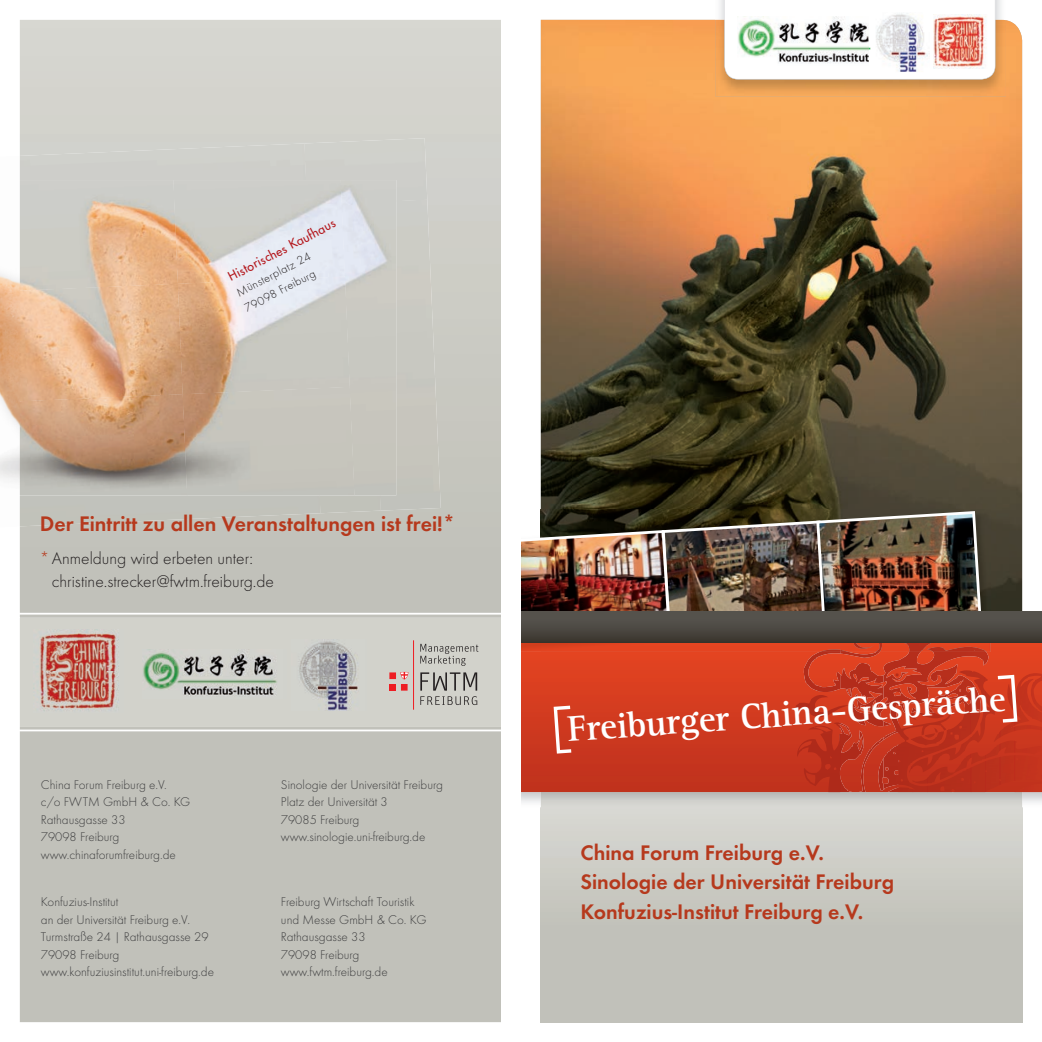
<style>
.page{position:relative;width:1042px;height:1042px;background:#fff}
.page>*{position:absolute;margin:0;border:0;box-sizing:border-box;transform-origin:0 0}
.t1{font:700 36.75px "Rotis Serif";color:#fff}
.t2{font:21.88px/29.8px "Futura Dem";color:#b6391d}
.t3{font:300 17.5px/22.8px "Futura";color:#231f20}
.t4{font:300 13.12px/17.5px "Futura";color:#3e3e3f}
.t5{font:300 12.25px/17.5px "Futura";color:#231f20}
.t6{font:12.25px "Futura";color:#b4181d}
.s1{color:#b6391d}
</style>
<div class="page">
<img style="left:541px;top:20px;width:481px;height:489px">
<div style="left:541px;top:807px;width:481px;height:215px;background:linear-gradient(to bottom,#d4d4ce,#bbbbb4)"></div>
<svg style="left:20px;top:20px;width:481px;height:1002px;background:#c6c6bf"></svg>
<img style="left:521px;top:509px;width:521px;height:283px">
<div style="left:521px;top:612px;width:521px;height:30px;background:linear-gradient(to bottom,#5b5953,#3e3932)"></div>
<svg style="left:19px;top:613px;width:482px;height:118px;background:#d2d2cc"></svg>
<img style="left:715px;top:0;width:291px;height:96px">
<svg style="left:724px;top:0;width:271px;height:79px"></svg>
<img style="left:933px;top:15px;width:55px;height:53px">
<img style="left:34px;top:629px;width:90px;height:84px">
<div style="left:389px;top:672px;width:7px;height:7px;background:#ee1d23"></div>
<div style="left:389px;top:684px;width:7px;height:6px;background:#ee1d23"></div>
<svg style="left:400px;top:672px;width:8px;height:18px"></svg>
<hr style="left:413px;top:640px;width:1px;height:70px;background:#ee1d23">
<svg style="left:420px;top:696px;width:57px;height:9px"></svg>
<svg style="left:420px;top:644px;width:58px;height:22px"></svg>
<svg style="left:420px;top:672px;width:57px;height:18px"></svg>
<img style="left:19px;top:496px;width:1px;height:30px">
<div style="left:20px;top:143px;width:284px;height:37px;background:#d0d1cb"></div>
<div style="left:304px;top:138px;width:123px;height:62px;background:#d0d1cb"></div>
<img style="left:381px;top:200px;width:60px;height:310px">
<div style="left:20px;top:495px;width:301px;height:31px;background:#c1c2bb"></div>
<img style="left:320px;top:495px;width:61px;height:18px">
<img style="left:0;top:216px;width:20px;height:279px">
<img style="left:20px;top:180px;width:153px;height:104px">
<img style="left:173px;top:180px;width:167px;height:104px">
<img style="left:340px;top:180px;width:56px;height:315px">
<img style="left:20px;top:284px;width:158px;height:110px">
<img style="left:178px;top:276px;width:172px;height:118px">
<img style="left:20px;top:394px;width:162px;height:101px">
<img style="left:182px;top:387px;width:173px;height:108px">
<img style="left:738px;top:17px;width:132px;height:48px">
<img style="left:870px;top:12px;width:63px;height:60px">
<img style="left:143px;top:649px;width:143px;height:49px">
<img style="left:292px;top:639px;width:75px;height:71px">
<p class="t6" style="left:225px;top:270px;width:121px;rotate:-27deg">Historisches Kaufhaus</p>
<p class="t5" style="left:233px;top:285px;width:83px;rotate:-27deg">Münsterplatz 24<br>79098 Freiburg</p>
<h2 class="t2" style="left:40px;top:507px;width:417px">Der Eintritt zu allen Veranstaltungen ist frei!*</h2>
<h3 class="t3" style="left:52px;top:547px;width:223px;text-indent:-12px"><span class="s1">*</span> Anmeldung wird erbeten unter: christine.strecker@fwtm.freiburg.de</h3>
<p class="t4" style="left:41px;top:776px;width:151px">China Forum Freiburg e.V.<br>c/o FWTM GmbH &amp; Co. KG<br>Rathausgasse 33<br>79098 Freiburg www.chinaforumfreiburg.de</p>
<p class="t4" style="left:41px;top:893px;width:175px">Konfuzius-Institut<br>an der Universität Freiburg e.V.<br>Turmstraße 24 | Rathausgasse 29<br>79098 Freiburg www.konfuziusinstitut.uni-freiburg.de</p>
<p class="t4" style="left:281px;top:776px;width:163px">Sinologie der Universität Freiburg<br>Platz der Universität 3<br>79085 Freiburg www.sinologie.uni-freiburg.de</p>
<p class="t4" style="left:281px;top:893px;width:147px">Freiburg Wirtschaft Touristik und Messe GmbH &amp; Co. KG<br>Rathausgasse 33<br>79098 Freiburg www.fwtm.freiburg.de</p>
<h1 class="t1" style="left:566px;top:707px;width:441px;rotate:-4deg">Freiburger China-Gespräche</h1>
<h2 class="t2" style="left:580px;top:836px;width:315px">China Forum Freiburg e.V.<br>Sinologie der Universität Freiburg<br>Konfuzius-Institut Freiburg e.V.</h2>
</div>
